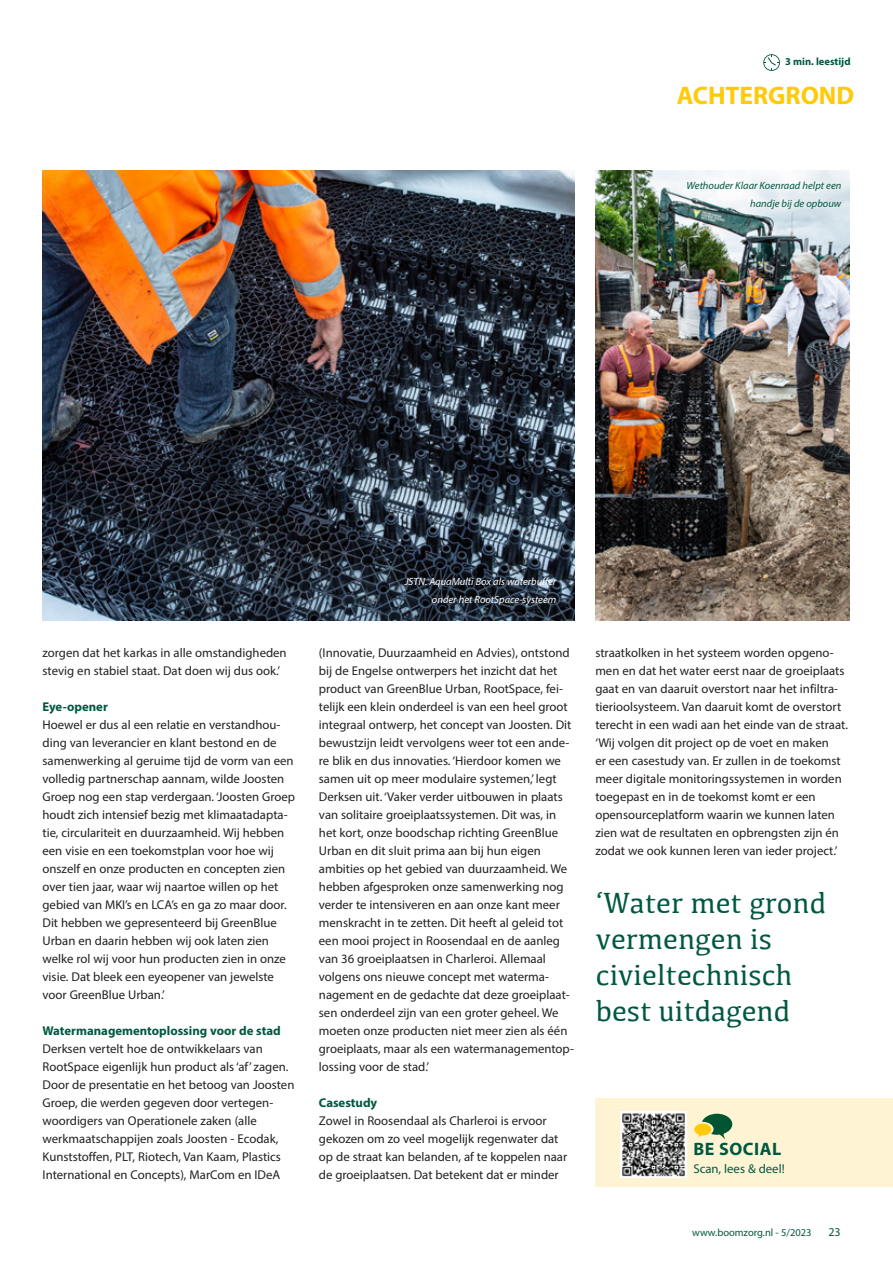
<style>
.page{position:relative;width:893px;height:1263px;background:#fff}
.page>*{position:absolute;margin:0;border:0;box-sizing:border-box;transform-origin:0 0}
.t1{font:30px/36px "Kefa";color:#005840}
.t2{font:700 25.5px "Myriad Pro";color:#feca0a}
.t3{font:700 18px "Myriad Pro";letter-spacing:.03em;color:#005840}
.t4{font:12.75px/18px "Myriad Pro";color:#231f20}
.t5{font:700 12.75px "Myriad Pro";color:#005840}
.t6{font:12.75px "Myriad Pro";color:#005840}
.t7{font:12px "Myriad Pro";color:#005840}
.t8{font:italic 10.5px/18px "Myriad Pro";color:#fff;text-align:right}
.t9{font:italic 10.5px/18px "Myriad Pro";color:#005840;text-align:right}
.t10{font:10.5px "Myriad Pro";color:#005840}
.t11{font:700 10.5px "Myriad Pro";color:#005840}
</style>
<div class="page">
<img style="left:43px;top:170px;width:531px;height:451px">
<svg style="left:763px;top:54px;width:17px;height:17px"></svg>
<div style="left:595px;top:1098px;width:298px;height:89px;background:#fef3d2"></div>
<img style="left:621px;top:1111px;width:65px;height:66px">
<svg style="left:694px;top:1114px;width:38px;height:25px"></svg>
<img style="left:595px;top:170px;width:254px;height:451px">
<p class="t11" style="left:785px;top:55px;width:67px">3 min. leestijd</p>
<h2 class="t2" style="left:677px;top:79px;width:179px">ACHTERGROND</h2>
<p class="t9" style="left:686px;top:176px;width:156px">Wethouder Klaar Koenraad helpt een handje bij de opbouw</p>
<p class="t4" style="left:43px;top:644px;width:246px">zorgen dat het karkas in alle omstandigheden stevig en stabiel staat. Dat doen wij dus ook.’</p>
<p class="t5" style="left:43px;top:698px;width:67px">Eye-opener</p>
<p class="t4" style="left:43px;top:716px;width:254px">Hoewel er dus al een relatie en verstandhou&shy;ding van leverancier en klant bestond en de samenwerking al geruime tijd de vorm van een volledig partnerschap aannam, wilde Joosten Groep nog een stap verdergaan. ‘Joosten Groep houdt zich intensief bezig met klimaatadapta&shy;tie, circulariteit en duurzaamheid. Wij hebben een visie en een toekomstplan voor hoe wij onszelf en onze producten en concepten zien over tien jaar, waar wij naartoe willen op het gebied van MKI’s en LCA’s en ga zo maar door.<br>Dit hebben we gepresenteerd bij GreenBlue Urban en daarin hebben wij ook laten zien welke rol wij voor hun producten zien in onze visie. Dat bleek een eyeopener van jewelste voor GreenBlue Urban.’</p>
<p class="t5" style="left:43px;top:1022px;width:240px">Watermanagementoplossing voor de stad</p>
<p class="t4" style="left:43px;top:1040px;width:253px">Derksen vertelt hoe de ontwikkelaars van RootSpace eigenlijk hun product als ‘af’ zagen.<br>Door de presentatie en het betoog van Joosten Groep, die werden gegeven door vertegen&shy;woordigers van Operationele zaken (alle werkmaatschappijen zoals Joosten - Ecodak, Kunststoffen, PLT, Riotech, Van Kaam, Plastics International en Concepts), MarCom en IDeA</p>
<p class="t8" style="left:405px;top:572px;width:153px">JSTN. AquaMulti Box als waterbuffer onder het RootSpace-systeem</p>
<p class="t4" style="left:319px;top:644px;width:257px">(Innovatie, Duurzaamheid en Advies), ontstond bij de Engelse ontwerpers het inzicht dat het product van GreenBlue Urban, RootSpace, fei&shy;telijk een klein onderdeel is van een heel groot integraal ontwerp, het concept van Joosten. Dit bewustzijn leidt vervolgens weer tot een ande&shy;re blik en dus innovaties. ‘Hierdoor komen we samen uit op meer modulaire systemen,’ legt Derksen uit. ‘Vaker verder uitbouwen in plaats van solitaire groeiplaatssystemen. Dit was, in het kort, onze boodschap richting GreenBlue Urban en dit sluit prima aan bij hun eigen ambities op het gebied van duurzaamheid. We hebben afgesproken onze samenwerking nog verder te intensiveren en aan onze kant meer menskracht in te zetten. Dit heeft al geleid tot een mooi project in Roosendaal en de aanleg van 36 groeiplaatsen in Charleroi. Allemaal volgens ons nieuwe concept met waterma&shy;nagement en de gedachte dat deze groeiplaat&shy;sen onderdeel zijn van een groter geheel. We moeten onze producten niet meer zien als één groeiplaats, maar als een watermanagementop&shy;lossing voor de stad.’</p>
<p class="t5" style="left:319px;top:1095px;width:60px">Casestudy</p>
<p class="t4" style="left:319px;top:1112px;width:250px">Zowel in Roosendaal als Charleroi is ervoor gekozen om zo veel mogelijk regenwater dat op de straat kan belanden, af te koppelen naar de groeiplaatsen. Dat betekent dat er minder</p>
<p class="t4" style="left:595px;top:644px;width:254px">straatkolken in het systeem worden opgeno&shy;men en dat het water eerst naar de groeiplaats gaat en van daaruit overstort naar het infiltra&shy;tierioolsysteem. Van daaruit komt de overstort terecht in een wadi aan het einde van de straat. ‘Wij volgen dit project op de voet en maken<br>er een casestudy van. Er zullen in de toekomst meer digitale monitoringssystemen in worden toegepast en in de toekomst komt er een opensourceplatform waarin we kunnen laten zien wat de resultaten en opbrengsten zijn én zodat we ook kunnen leren van ieder project.’</p>
<h1 class="t1" style="left:596px;top:884px;width:232px">‘Water met grond vermengen is civieltechnisch best uitdagend</h1>
<h3 class="t3" style="left:693px;top:1137px;width:89px">BE SOCIAL</h3>
<p class="t6" style="left:693px;top:1161px;width:93px">Scan, lees &amp; deel!</p>
<p class="t10" style="left:692px;top:1226px;width:121px">www.boomzorg.nl - 5/2023</p>
<p class="t7" style="left:828px;top:1224px;width:14px">23</p>
</div>
